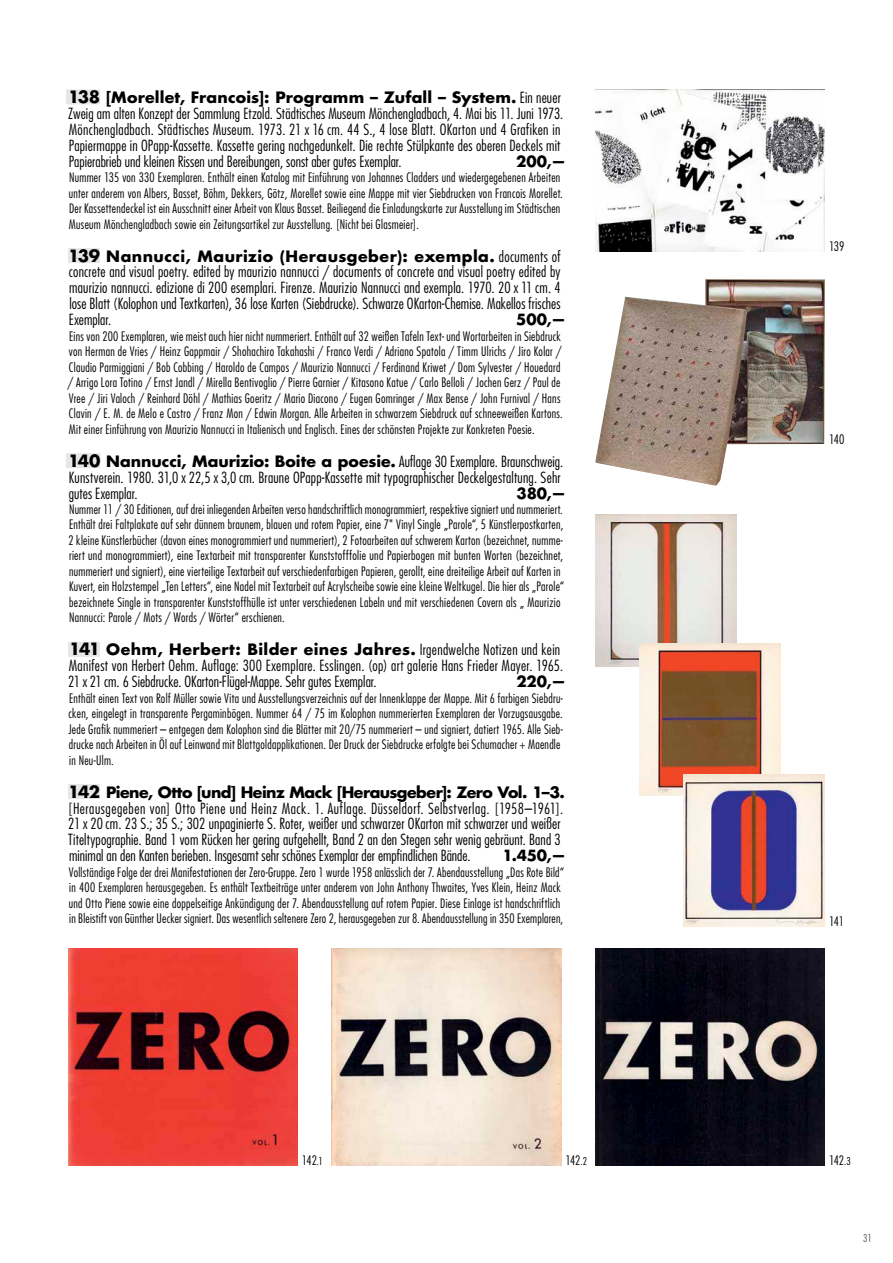
<style>
.page{position:relative;width:893px;height:1263px;background:#fff}
.page>*{position:absolute;margin:0;border:0;box-sizing:border-box;transform-origin:0 0}
.t1{font:700 15.3px "Futura Std";letter-spacing:.015em;color:#000}
.t2{font:700 15.3px "Futura Std";letter-spacing:-.035em;color:#000}
.t3{font:300 condensed 15px/15.9px "Futura Std";letter-spacing:.01em;color:#000}
.t4{font:700 15px "Futura Std";letter-spacing:-.01em;color:#000}
.t5{font:300 condensed 12.75px/15.5px "Futura Std";letter-spacing:.025em;color:#000}
.t6{font:300 condensed 10.5px "Futura Std";color:#57595b}
.s1{font-size:16.5px}
.s2{font-weight:300;font-stretch:condensed;font-size:15px}
.s3{font-weight:700;font-stretch:normal;font-size:16.5px}
.s4{font-weight:700;font-stretch:normal;font-size:15.3px}
.s5{font-size:10.5px}
</style>
<div class="page">
<div style="left:66px;top:89px;width:34px;height:15px;background:#e5e7e8"></div>
<div style="left:68px;top:248px;width:32px;height:15px;background:#e5e7e8"></div>
<div style="left:66px;top:453px;width:34px;height:15px;background:#e5e7e8"></div>
<div style="left:68px;top:642px;width:32px;height:15px;background:#e5e7e8"></div>
<div style="left:68px;top:784px;width:32px;height:15px;background:#e5e7e8"></div>
<img style="left:68px;top:948px;width:230px;height:217px">
<img style="left:595px;top:514px;width:142px;height:152px">
<img style="left:332px;top:948px;width:229px;height:217px">
<img style="left:639px;top:643px;width:142px;height:152px">
<img style="left:595px;top:948px;width:230px;height:217px">
<img style="left:684px;top:774px;width:141px;height:152px">
<img style="left:595px;top:279px;width:230px;height:207px">
<img style="left:595px;top:89px;width:230px;height:162px">
<p class="t1" style="left:68px;top:87px;width:494px"><span class="s1">138</span> [Morellet, Francois]: Programm – Zufall – System. <span class="s2">Ein neuer</span></p>
<p class="t3" style="left:68px;top:105px;width:496px">Zweig am alten Konzept der Sammlung Etzold. Städtisches Museum Mönchengladbach, 4. Mai bis 11. Juni 1973.<br>Mönchengladbach. Städtisches Museum. 1973. 21 x 16 cm. 44 S., 4 lose Blatt. OKarton und 4 Grafiken in Papiermappe in OPapp-Kassette. Kassette gering nachgedunkelt. Die rechte Stülpkante des oberen Deckels mit Papierabrieb und kleinen Rissen und Bereibungen, sonst aber gutes Exemplar.</p>
<p class="t4" style="left:516px;top:151px;width:52px">200,—</p>
<p class="t5" style="left:69px;top:170px;width:495px">Nummer 135 von 330 Exemplaren. Enthält einen Katalog mit Einführung von Johannes Cladders und wiedergegebenen Arbeiten unter anderem von Albers, Basset, Böhm, Dekkers, Götz, Morellet sowie eine Mappe mit vier Siebdrucken von Francois Morellet.<br>Der Kassettendeckel ist ein Ausschnitt einer Arbeit von Klaus Basset. Beiliegend die Einladungskarte zur Ausstellung im Städtischen Museum Mönchengladbach sowie ein Zeitungsartikel zur Ausstellung. [Nicht bei Glasmeier].</p>
<p class="t1" style="left:68px;top:246px;width:494px"><span class="s1">139</span> Nannucci, Maurizio (Herausgeber): exempla. <span class="s2">documents of</span></p>
<p class="t3" style="left:69px;top:264px;width:494px;text-align:justify">concrete and visual poetry. edited by maurizio nannucci / documents of concrete and visual poetry edited by maurizio nannucci. edizione di 200 esemplari. Firenze. Maurizio Nannucci and exempla. 1970. 20 x 11 cm. 4 lose Blatt (Kolophon und Textkarten), 36 lose Karten (Siebdrucke). Schwarze OKarton-Chemise. Makellos frisches Exemplar.</p>
<p class="t4" style="left:516px;top:310px;width:51px">500,—</p>
<p class="t5" style="left:67px;top:328px;width:497px">Eins von 200 Exemplaren, wie meist auch hier nicht nummeriert. Enthält auf 32 weißen Tafeln Text- und Wortarbeiten in Siebdruck von Herman de Vries / Heinz Gappmair / Shohachiro Takahashi / Franco Verdi / Adriano Spatola / Timm Ulrichs / Jiro Kolar / Claudio Parmiggiani / Bob Cobbing / Haroldo de Campos / Maurizio Nannucci / Ferdinand Kriwet / Dom Sylvester / Houedard / Arrigo Lora Totino / Ernst Jandl / Mirella Bentivoglio / Pierre Garnier / Kitasono Katue / Carlo Belloli / Jochen Gerz / Paul de Vree / Jiri Valoch / Reinhard Döhl / Mathias Goeritz / Mario Diacono / Eugen Gomringer / Max Bense / John Furnival / Hans Clavin / E. M. de Melo e Castro / Franz Mon / Edwin Morgan. Alle Arbeiten in schwarzem Siebdruck auf schneeweißen Kartons.<br>Mit einer Einführung von Maurizio Nannucci in Italienisch und Englisch. Eines der schönsten Projekte zur Konkreten Poesie.</p>
<p class="t3" style="left:68px;top:453px;width:497px"><span class="s3">140</span> <span class="s4">Nannucci, Maurizio: Boite a poesie.</span> Auflage 30 Exemplare. Braunschweig.<br>Kunstverein. 1980. 31,0 x 22,5 x 3,0 cm. Braune OPapp-Kassette mit typographischer Deckelgestaltung. Sehr gutes Exemplar.</p>
<p class="t4" style="left:517px;top:483px;width:51px">380,—</p>
<p class="t5" style="left:68px;top:501px;width:497px">Nummer 11 / 30 Editionen, auf drei inliegenden Arbeiten verso handschriftlich monogrammiert, respektive signiert und nummeriert.<br>Enthält drei Faltplakate auf sehr dünnem braunem, blauen und rotem Papier, eine 7" Vinyl Single „Parole“, 5 Künstlerpostkarten, 2 kleine Künstlerbücher (davon eines monogrammiert und nummeriert), 2 Fotoarbeiten auf schwerem Karton (bezeichnet, numme&shy;riert und monogrammiert), eine Textarbeit mit transparenter Kunststofffolie und Papierbogen mit bunten Worten (bezeichnet, nummeriert und signiert), eine vierteilige Textarbeit auf verschiedenfarbigen Papieren, gerollt, eine dreiteilige Arbeit auf Karten in Kuvert, ein Holzstempel „Ten Letters“, eine Nadel mit Textarbeit auf Acrylscheibe sowie eine kleine Weltkugel. Die hier als „Parole“ bezeichnete Single in transparenter Kunststoffhülle ist unter verschiedenen Labeln und mit verschiedenen Covern als „ Maurizio Nannucci: Parole / Mots / Words / Wörter“ erschienen.</p>
<p class="t1" style="left:69px;top:639px;width:493px"><span class="s1">141</span> Oehm, Herbert: Bilder eines Jahres. <span class="s2">Irgendwelche Notizen und kein</span></p>
<p class="t3" style="left:68px;top:658px;width:496px">Manifest von Herbert Oehm. Auflage: 300 Exemplare. Esslingen. (op) art galerie Hans Frieder Mayer. 1965.<br>21 x 21 cm. 6 Siebdrucke. OKarton-Flügel-Mappe. Sehr gutes Exemplar.</p>
<p class="t4" style="left:516px;top:672px;width:51px">220,—</p>
<p class="t5" style="left:68px;top:690px;width:496px">Enthält einen Text von Rolf Müller sowie Vita und Ausstellungsverzeichnis auf der Innenklappe der Mappe. Mit 6 farbigen Siebdru&shy;cken, eingelegt in transparente Pergaminbögen. Nummer 64 / 75 im Kolophon nummerierten Exemplaren der Vorzugsausgabe.<br>Jede Grafik nummeriert – entgegen dem Kolophon sind die Blätter mit 20/75 nummeriert – und signiert, datiert 1965. Alle Sieb&shy;drucke nach Arbeiten in Öl auf Leinwand mit Blattgoldapplikationen. Der Druck der Siebdrucke erfolgte bei Schumacher + Maendle in Neu-Ulm.</p>
<p class="t2" style="left:68px;top:782px;width:498px"><span class="s1">142</span> Piene, Otto [und] Heinz Mack [Herausgeber]: Zero Vol. 1–3.</p>
<p class="t3" style="left:68px;top:800px;width:497px">[Herausgegeben von] Otto Piene und Heinz Mack. 1. Auflage. Düsseldorf. Selbstverlag. [1958–1961].<br>21 x 20 cm. 23 S.; 35 S.; 302 unpaginierte S. Roter, weißer und schwarzer OKarton mit schwarzer und weißer Titeltypographie. Band 1 vom Rücken her gering aufgehellt, Band 2 an den Stegen sehr wenig gebräunt. Band 3 minimal an den Kanten berieben. Insgesamt sehr schönes Exemplar der empfindlichen Bände.</p>
<p class="t4" style="left:503px;top:846px;width:65px">1.450,—</p>
<p class="t5" style="left:69px;top:864px;width:497px">Vollständige Folge der drei Manifestationen der Zero-Gruppe. Zero 1 wurde 1958 anlässlich der 7. Abendausstellung „Das Rote Bild“ in 400 Exemplaren herausgegeben. Es enthält Textbeiträge unter anderem von John Anthony Thwaites, Yves Klein, Heinz Mack und Otto Piene sowie eine doppelseitige Ankündigung der 7. Abendausstellung auf rotem Papier. Diese Einlage ist handschriftlich in Bleistift von Günther Uecker signiert. Das wesentlich seltenere Zero 2, herausgegeben zur 8. Abendausstellung in 350 Exemplaren,</p>
<p class="t5" style="left:829px;top:239px;width:17px">139</p>
<p class="t5" style="left:829px;top:432px;width:17px">140</p>
<p class="t5" style="left:829px;top:914px;width:16px">141</p>
<p class="t5" style="left:302px;top:1153px;width:23px">142<span class="s5">.1</span></p>
<p class="t5" style="left:566px;top:1153px;width:23px">142<span class="s5">.2</span></p>
<p class="t5" style="left:829px;top:1153px;width:23px">142<span class="s5">.3</span></p>
<p class="t6" style="left:863px;top:1231px;width:10px">31</p>
</div>
